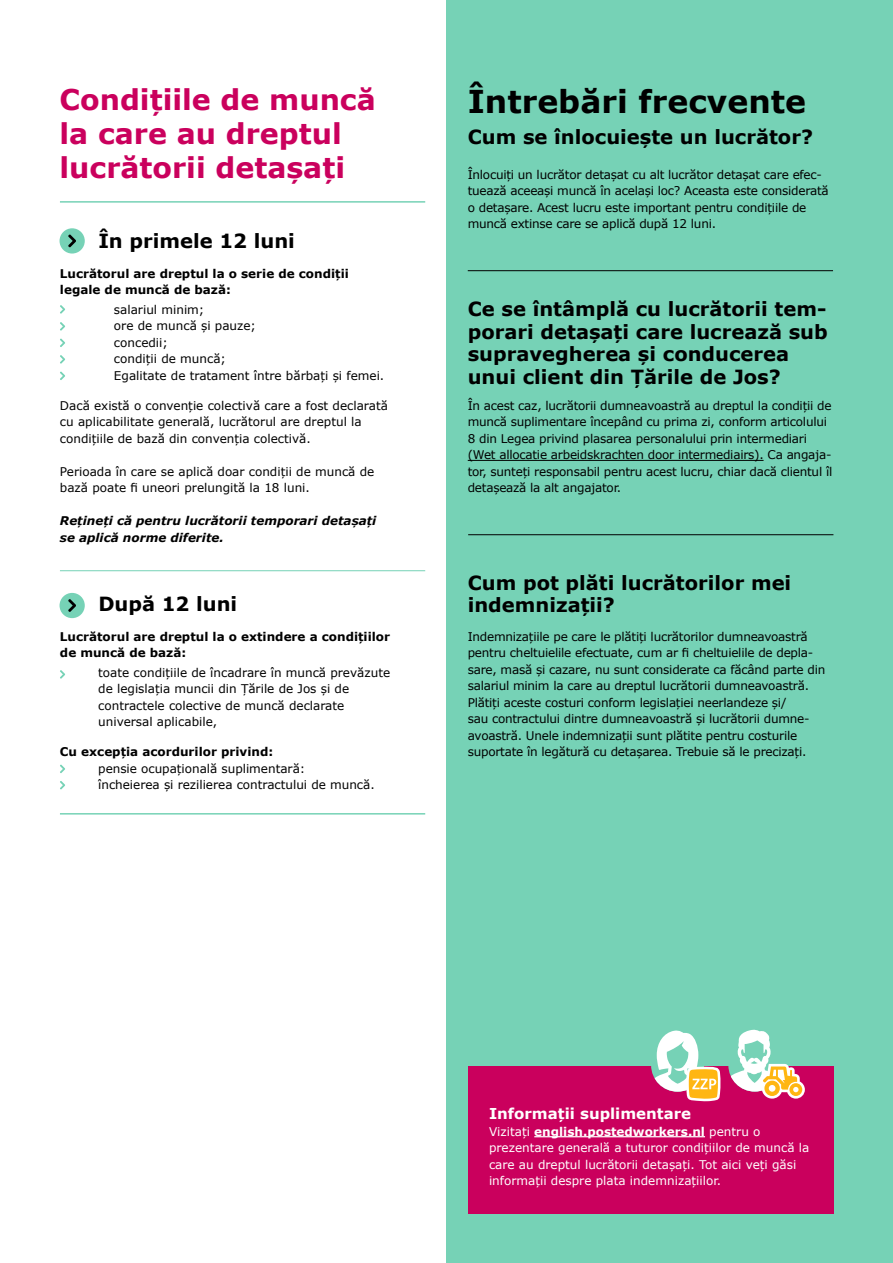
<style>
.page{position:relative;width:893px;height:1263px;background:#fff}
.page>*{position:absolute;margin:0;border:0;box-sizing:border-box;transform-origin:0 0}
.t1{font:700 31.5px "Verdana";color:#000}
.t2{font:700 28.5px/33.8px "Verdana";color:#ca005d}
.t3{font:700 19.5px/22.5px "Verdana";color:#000}
.t4{font:700 15px "Verdana";color:#fff}
.t5{font:12px/16.5px "Verdana";letter-spacing:-.02em;color:#000}
.t6{font:12px/16.5px "Verdana";color:#000}
.t7{font:12px/16.5px "Verdana";color:#fff}
.t8{font:700 12px/16.5px "Verdana";color:#000}
.t9{font:italic 700 12px/16.5px "Verdana";color:#000}
.s1{font-weight:700}
</style>
<div class="page">
<div style="left:447px;top:0;width:446px;height:1263px;background:#76d2b6"></div>
<div style="left:468px;top:1067px;width:365px;height:147px;background:#ca005d"></div>
<hr style="left:534px;top:1136px;width:171px;height:1px;background:#fff">
<hr style="left:468px;top:270px;width:365px;height:1px;background:#000">
<hr style="left:468px;top:534px;width:365px;height:1px;background:#000">
<hr style="left:468px;top:460px;width:295px;height:1px;background:#000">
<svg style="left:728px;top:1029px;width:77px;height:69px"></svg>
<svg style="left:651px;top:1030px;width:71px;height:72px"></svg>
<svg style="left:60px;top:305px;width:5px;height:9px"></svg>
<div style="left:60px;top:228px;width:25px;height:26px;background:#76d2b6;border-radius:50%"></div>
<svg style="left:68px;top:234px;width:8px;height:13px"></svg>
<div style="left:60px;top:593px;width:25px;height:25px;background:#76d2b6;border-radius:50%"></div>
<svg style="left:68px;top:599px;width:8px;height:13px"></svg>
<svg style="left:60px;top:322px;width:5px;height:9px"></svg>
<svg style="left:60px;top:338px;width:5px;height:9px"></svg>
<svg style="left:60px;top:670px;width:5px;height:9px"></svg>
<svg style="left:60px;top:355px;width:5px;height:9px"></svg>
<svg style="left:60px;top:371px;width:5px;height:9px"></svg>
<svg style="left:60px;top:764px;width:5px;height:9px"></svg>
<svg style="left:60px;top:781px;width:5px;height:8px"></svg>
<hr style="left:60px;top:201px;width:365px;height:2px;background:#76d2b6">
<hr style="left:60px;top:570px;width:365px;height:1px;background:#76d2b6">
<hr style="left:60px;top:813px;width:365px;height:1px;background:#76d2b6">
<h2 class="t2" style="left:60px;top:83px;width:318px">Condițiile de muncă la care au dreptul lucrătorii detașați</h2>
<h1 class="t1" style="left:468px;top:81px;width:340px">Întrebări frecvente</h1>
<h3 class="t3" style="left:468px;top:126px;width:347px">Cum se înlocuiește un lucrător?</h3>
<p class="t5" style="left:468px;top:166px;width:362px">Înlocuiți un lucrător detașat cu alt lucrător detașat care efec&shy;tuează aceeași muncă în același loc? Aceasta este considerată o detașare. Acest lucru este important pentru condițiile de muncă extinse care se aplică după 12 luni.</p>
<h3 class="t3" style="left:98px;top:230px;width:198px">În primele 12 luni</h3>
<p class="t8" style="left:60px;top:265px;width:290px">Lucrătorul are dreptul la o serie de condiții legale de muncă de bază:</p>
<p class="t6" style="left:114px;top:301px;width:272px">salariul minim;<br>ore de muncă și pauze;<br>concedii;<br>condiții de muncă;<br>Egalitate de tratament între bărbați și femei.</p>
<p class="t6" style="left:60px;top:397px;width:330px">Dacă există o convenție colectivă care a fost declarată cu aplicabilitate generală, lucrătorul are dreptul la condițiile de bază din convenția colectivă.</p>
<p class="t6" style="left:60px;top:463px;width:316px">Perioada în care se aplică doar condiții de muncă de bază poate fi uneori prelungită la 18 luni.</p>
<p class="t9" style="left:60px;top:513px;width:318px">Rețineți că pentru lucrătorii temporari detașați se aplică norme diferite.</p>
<h3 class="t3" style="left:98px;top:593px;width:140px">După 12 luni</h3>
<p class="t8" style="left:60px;top:628px;width:332px">Lucrătorul are dreptul la o extindere a condițiilor de muncă de bază:</p>
<p class="t6" style="left:98px;top:664px;width:293px">toate condițiile de încadrare în muncă prevăzute de legislația muncii din Țările de Jos și de contractele colective de muncă declarate universal aplicabile,</p>
<p class="t8" style="left:60px;top:744px;width:215px">Cu excepția acordurilor privind:</p>
<p class="t6" style="left:98px;top:760px;width:278px">pensie ocupațională suplimentară:<br>încheierea și rezilierea contractului de muncă.</p>
<h3 class="t3" style="left:468px;top:298px;width:361px">Ce se întâmplă cu lucrătorii tem&shy;porari detașați care lucrează sub supravegherea și conducerea unui client din Țările de Jos?</h3>
<p class="t5" style="left:468px;top:397px;width:366px">În acest caz, lucrătorii dumneavoastră au dreptul la condiții de muncă suplimentare începând cu prima zi, conform articolului 8 din Legea privind plasarea personalului prin intermediari (Wet allocatie arbeidskrachten door intermediairs). Ca angaja&shy;tor, sunteți responsabil pentru acest lucru, chiar dacă clientul îl detașează la alt angajator.</p>
<h3 class="t3" style="left:468px;top:572px;width:325px">Cum pot plăti lucrătorilor mei indemnizații?</h3>
<p class="t5" style="left:468px;top:628px;width:359px">Indemnizațiile pe care le plătiți lucrătorilor dumneavoastră pentru cheltuielile efectuate, cum ar fi cheltuielile de depla&shy;sare, masă și cazare, nu sunt considerate ca făcând parte din salariul minim la care au dreptul lucrătorii dumneavoastră.<br>Plătiți aceste costuri conform legislației neerlandeze și/<br>sau contractului dintre dumneavoastră și lucrătorii dumne&shy;avoastră. Unele indemnizații sunt plătite pentru costurile suportate în legătură cu detașarea. Trebuie să le precizați.</p>
<p class="t4" style="left:489px;top:1104px;width:204px">Informații suplimentare</p>
<p class="t7" style="left:489px;top:1123px;width:322px">Vizitați <span class="s1">english.postedworkers.nl</span> pentru o prezentare generală a tuturor condițiilor de muncă la care au dreptul lucrătorii detașați. Tot aici veți găsi informații despre plata indemnizațiilor.</p>
</div>
